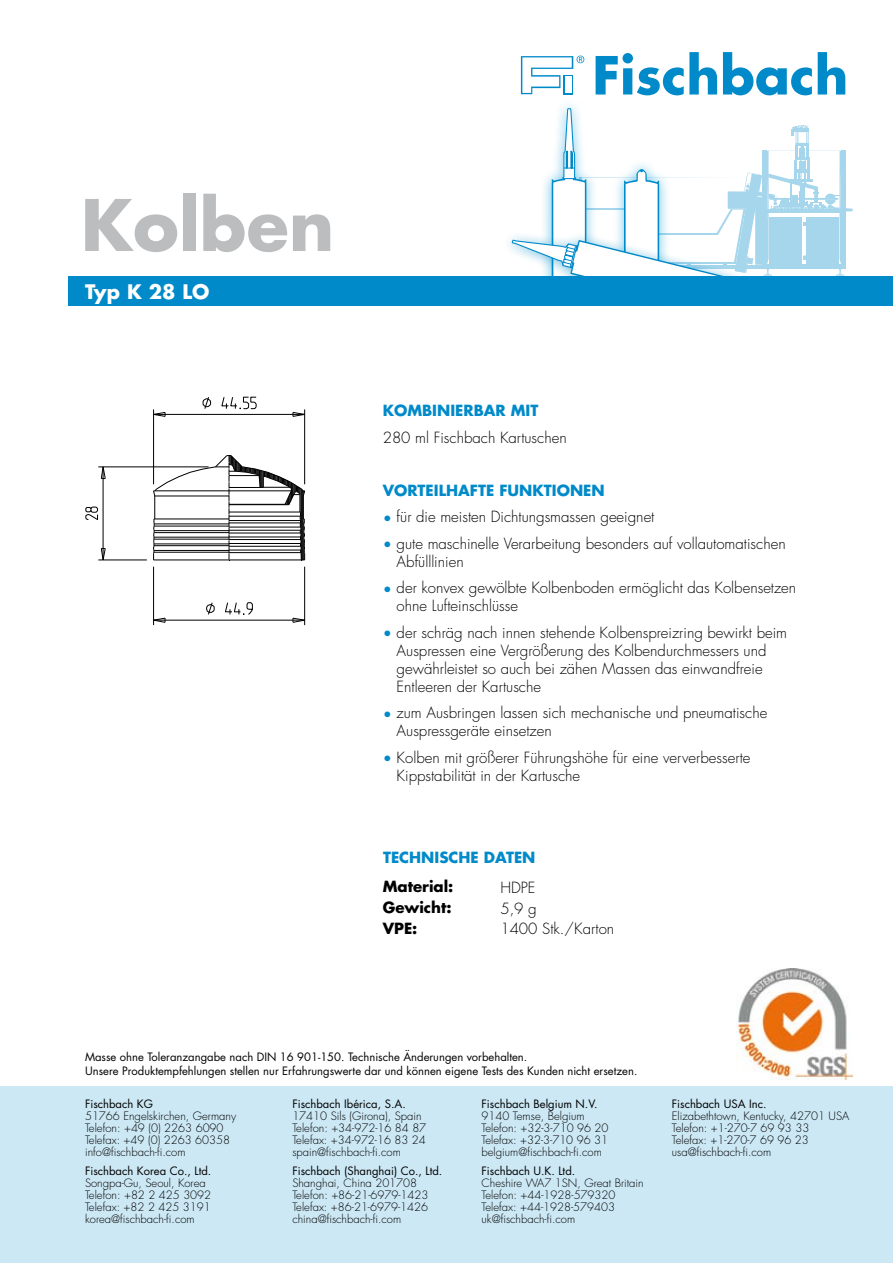
<style>
.page{position:relative;width:893px;height:1263px;background:#fff}
.page>*{position:absolute;margin:0;border:0;box-sizing:border-box;transform-origin:0 0}
.t1{font:700 69px "Futura";color:#bcbdbf}
.t2{font:700 19.5px "Futura";letter-spacing:.005em;color:#fff}
.t3{font:300 15px/18px "Futura";color:#000}
.t4{font:700 15px "Futura";color:#008ac9}
.t5{font:700 15px/20.7px "Futura";color:#000}
.t6{font:300 11.25px/12px "Futura";color:#000}
.t7{font:11.25px/13.5px "Futura";color:#000}
.s1{color:#008ac9}
</style>
<div class="page">
<svg style="left:509px;top:108px;width:344px;height:168px"></svg>
<svg style="left:596px;top:52px;width:121px;height:43px"></svg>
<svg style="left:723px;top:52px;width:89px;height:43px"></svg>
<svg style="left:818px;top:52px;width:27px;height:43px"></svg>
<svg style="left:521px;top:56px;width:63px;height:38px"></svg>
<div style="left:0;top:1086px;width:893px;height:177px;background:#cce8f4"></div>
<img style="left:736px;top:968px;width:117px;height:111px">
<div style="left:68px;top:276px;width:825px;height:30px;background:#008ac9"></div>
<hr style="left:98px;top:560px;width:49px;height:1px;background:#000">
<hr style="left:98px;top:467px;width:111px;height:1px;background:#000">
<hr style="left:103px;top:467px;width:1px;height:93px;background:#000">
<svg style="left:85px;top:506px;width:13px;height:14px"></svg>
<svg style="left:101px;top:548px;width:5px;height:13px"></svg>
<svg style="left:101px;top:466px;width:5px;height:13px"></svg>
<hr style="left:153px;top:409px;width:1px;height:75px;background:#000">
<hr style="left:304px;top:409px;width:1px;height:75px;background:#000">
<hr style="left:154px;top:414px;width:151px;height:1px;background:#000">
<svg style="left:202px;top:397px;width:9px;height:12px"></svg>
<svg style="left:221px;top:396px;width:36px;height:13px"></svg>
<svg style="left:153px;top:412px;width:13px;height:5px"></svg>
<svg style="left:292px;top:412px;width:13px;height:5px"></svg>
<hr style="left:153px;top:567px;width:1px;height:58px;background:#000">
<hr style="left:304px;top:567px;width:1px;height:58px;background:#000">
<hr style="left:154px;top:620px;width:151px;height:1px;background:#000">
<svg style="left:206px;top:602px;width:9px;height:13px"></svg>
<svg style="left:225px;top:602px;width:28px;height:13px"></svg>
<svg style="left:153px;top:617px;width:13px;height:6px"></svg>
<svg style="left:292px;top:617px;width:13px;height:6px"></svg>
<svg style="left:153px;top:455px;width:152px;height:106px"></svg>
<hr style="left:229px;top:512px;width:71px;height:1px;background:#000">
<hr style="left:229px;top:516px;width:71px;height:1px;background:#000">
<hr style="left:229px;top:520px;width:71px;height:1px;background:#000">
<hr style="left:229px;top:523px;width:71px;height:1px;background:#000">
<hr style="left:229px;top:527px;width:72px;height:1px;background:#000">
<hr style="left:229px;top:530px;width:71px;height:1px;background:#000">
<hr style="left:229px;top:533px;width:71px;height:1px;background:#000">
<hr style="left:229px;top:537px;width:71px;height:1px;background:#000">
<hr style="left:229px;top:539px;width:71px;height:1px;background:#000">
<hr style="left:229px;top:543px;width:71px;height:1px;background:#000">
<hr style="left:229px;top:546px;width:71px;height:1px;background:#000">
<hr style="left:229px;top:550px;width:71px;height:1px;background:#000">
<hr style="left:229px;top:552px;width:72px;height:1px;background:#000">
<hr style="left:229px;top:560px;width:72px;height:1px;background:#000">
<hr style="left:154px;top:560px;width:75px;height:1px;background:#000">
<hr style="left:154px;top:552px;width:75px;height:1px;background:#000">
<hr style="left:154px;top:550px;width:75px;height:1px;background:#000">
<hr style="left:154px;top:545px;width:75px;height:1px;background:#000">
<hr style="left:154px;top:544px;width:75px;height:1px;background:#000">
<hr style="left:154px;top:539px;width:75px;height:1px;background:#000">
<hr style="left:154px;top:537px;width:75px;height:1px;background:#000">
<hr style="left:154px;top:532px;width:75px;height:1px;background:#000">
<hr style="left:154px;top:530px;width:75px;height:1px;background:#000">
<hr style="left:154px;top:526px;width:75px;height:1px;background:#000">
<hr style="left:154px;top:524px;width:75px;height:1px;background:#000">
<h1 class="t1" style="left:81px;top:177px;width:255px">Kolben</h1>
<h2 class="t2" style="left:85px;top:278px;width:126px">Typ K 28 LO</h2>
<h3 class="t4" style="left:383px;top:400px;width:157px">KOMBINIERBAR MIT</h3>
<h3 class="t3" style="left:383px;top:428px;width:186px">280 ml Fischbach Kartuschen</h3>
<h3 class="t4" style="left:383px;top:479px;width:223px">VORTEILHAFTE FUNKTIONEN</h3>
<h3 class="t3" style="left:383px;top:508px;width:273px"><span class="s1">•</span> für die meisten Dichtungsmassen geeignet</h3>
<h3 class="t3" style="left:397px;top:534px;width:390px;text-indent:-14px"><span class="s1">•</span> gute maschinelle Verarbeitung besonders auf vollautomatischen<br>Abfülllinien</h3>
<h3 class="t3" style="left:397px;top:579px;width:401px;text-indent:-14px"><span class="s1">•</span> der konvex gewölbte Kolbenboden ermöglicht das Kolbensetzen ohne Lufteinschlüsse</h3>
<h3 class="t3" style="left:397px;top:623px;width:392px;text-indent:-14px"><span class="s1">•</span> der schräg nach innen stehende Kolbenspreizring bewirkt beim Auspressen eine Vergrößerung des Kolbendurchmessers und gewährleistet so auch bei zähen Massen das einwandfreie Entleeren der Kartusche</h3>
<h3 class="t3" style="left:397px;top:704px;width:372px;text-indent:-14px"><span class="s1">•</span> zum Ausbringen lassen sich mechanische und pneumatische<br>Auspressgeräte einsetzen</h3>
<h3 class="t3" style="left:397px;top:748px;width:355px;text-indent:-14px"><span class="s1">•</span> Kolben mit größerer Führungshöhe für eine ververbesserte<br>Kippstabilität in der Kartusche</h3>
<h3 class="t4" style="left:383px;top:846px;width:154px">TECHNISCHE DATEN</h3>
<h3 class="t3" style="left:500px;top:877px;width:115px;line-height:20.7px">HDPE<br>5,9 g<br>1400 Stk./Karton</h3>
<h3 class="t5" style="left:383px;top:876px;width:72px">Material:<br>Gewicht:<br>VPE:</h3>
<p class="t7" style="left:85px;top:1050px;width:554px">Masse ohne Toleranzangabe nach DIN 16 901-150. Technische Änderungen vorbehalten.<br>Unsere Produktempfehlungen stellen nur Erfahrungswerte dar und können eigene Tests des Kunden nicht ersetzen.</p>
<p class="t7" style="left:85px;top:1097px;width:69px">Fischbach KG</p>
<p class="t6" style="left:85px;top:1110px;width:153px">51766 Engelskirchen, Germany<br>Telefon: +49 (0) 2263 6090<br>Telefax: +49 (0) 2263 60358 info@fischbach-fi.com</p>
<p class="t7" style="left:85px;top:1164px;width:128px">Fischbach Korea Co., Ltd.</p>
<p class="t6" style="left:85px;top:1177px;width:128px">Songpa-Gu, Seoul, Korea<br>Telefon: +82 2 425 3092<br>Telefax: +82 2 425 3191 korea@fischbach-fi.com</p>
<p class="t7" style="left:292px;top:1097px;width:115px">Fischbach Ibérica, S.A.</p>
<p class="t6" style="left:292px;top:1110px;width:135px">17410 Sils (Girona), Spain<br>Telefon: +34-972-16 84 87<br>Telefax: +34-972-16 83 24 spain@fischbach-fi.com</p>
<p class="t7" style="left:292px;top:1164px;width:151px">Fischbach (Shanghai) Co., Ltd.</p>
<p class="t6" style="left:292px;top:1177px;width:138px">Shanghai, China 201708<br>Telefon: +86-21-6979-1423<br>Telefax: +86-21-6979-1426 china@fischbach-fi.com</p>
<p class="t7" style="left:482px;top:1097px;width:118px">Fischbach Belgium N.V.</p>
<p class="t6" style="left:482px;top:1110px;width:128px">9140 Temse, Belgium<br>Telefon: +32-3-710 96 20<br>Telefax: +32-3-710 96 31 belgium@fischbach-fi.com</p>
<p class="t7" style="left:482px;top:1164px;width:95px">Fischbach U.K. Ltd.</p>
<p class="t6" style="left:482px;top:1177px;width:163px">Cheshire WA7 1SN, Great Britain<br>Telefon: +44-1928-579320<br>Telefax: +44-1928-579403 uk@fischbach-fi.com</p>
<p class="t7" style="left:672px;top:1097px;width:96px">Fischbach USA Inc.</p>
<p class="t6" style="left:672px;top:1110px;width:179px">Elizabethtown, Kentucky, 42701 USA<br>Telefon: +1-270-7 69 93 33<br>Telefax: +1-270-7 69 96 23 usa@fischbach-fi.com</p>
</div>
